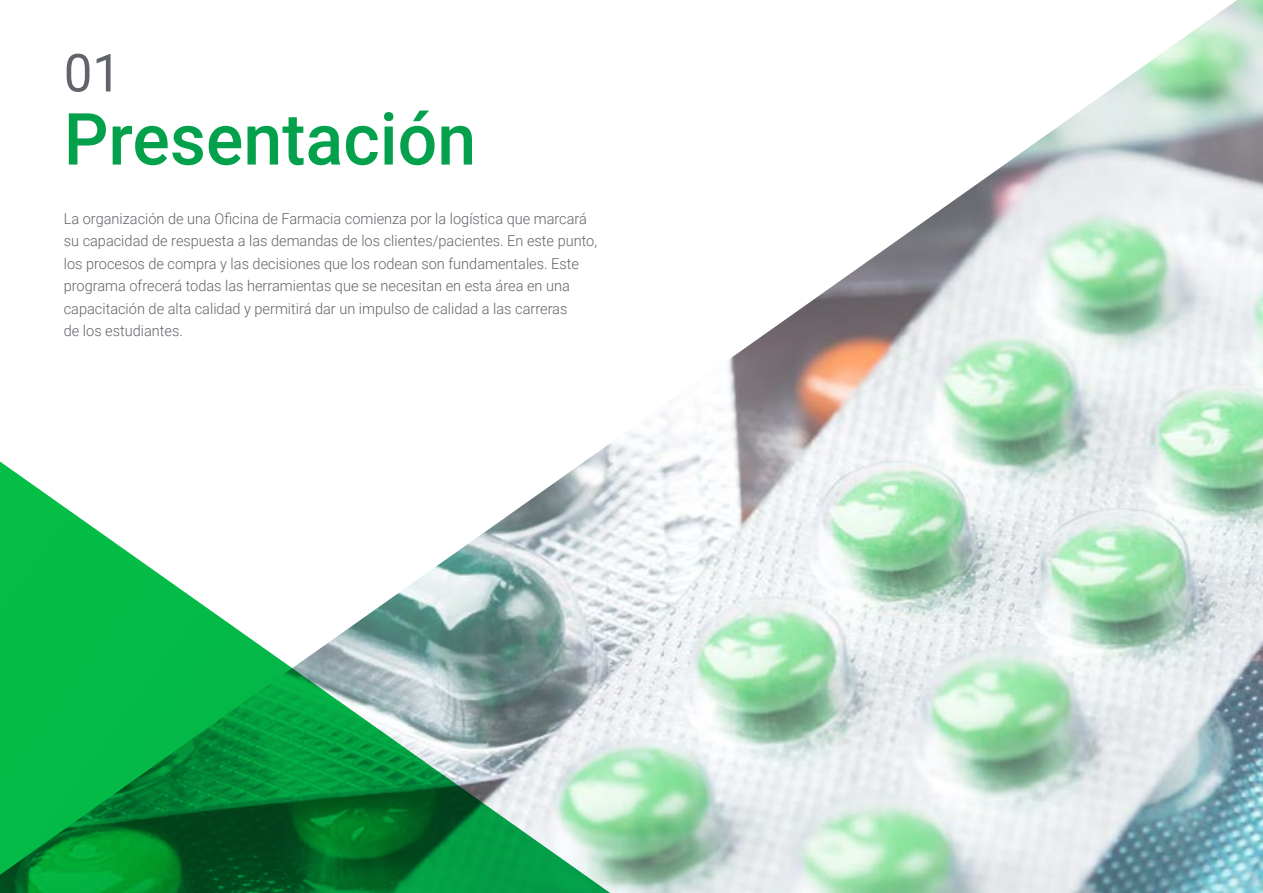
<style>
.page{position:relative;width:1263px;height:893px;background:#fff}
.page>*{position:absolute;margin:0;border:0;box-sizing:border-box;transform-origin:0 0}
.t1{font:500 72px "Roboto";color:#04a14d}
.t2{font:52.5px "Roboto";color:#61646a}
.t3{font:300 15px/22.5px "Roboto";color:#61646a}
</style>
<div class="page">
<img style="left:607px;top:0;width:656px;height:893px">
<svg style="left:0;top:446px;width:640px;height:447px"></svg>
<h2 class="t2" style="left:64px;top:36px;width:59px">01</h2>
<h1 class="t1" style="left:64px;top:89px;width:414px">Presentación</h1>
<p class="t3" style="left:64px;top:207px;width:535px">La organización de una Oficina de Farmacia comienza por la logística que marcará su capacidad de respuesta a las demandas de los clientes/pacientes. En este punto, los procesos de compra y las decisiones que los rodean son fundamentales. Este programa ofrecerá todas las herramientas que se necesitan en esta área en una capacitación de alta calidad y permitirá dar un impulso de calidad a las carreras<br>de los estudiantes.</p>
</div>
